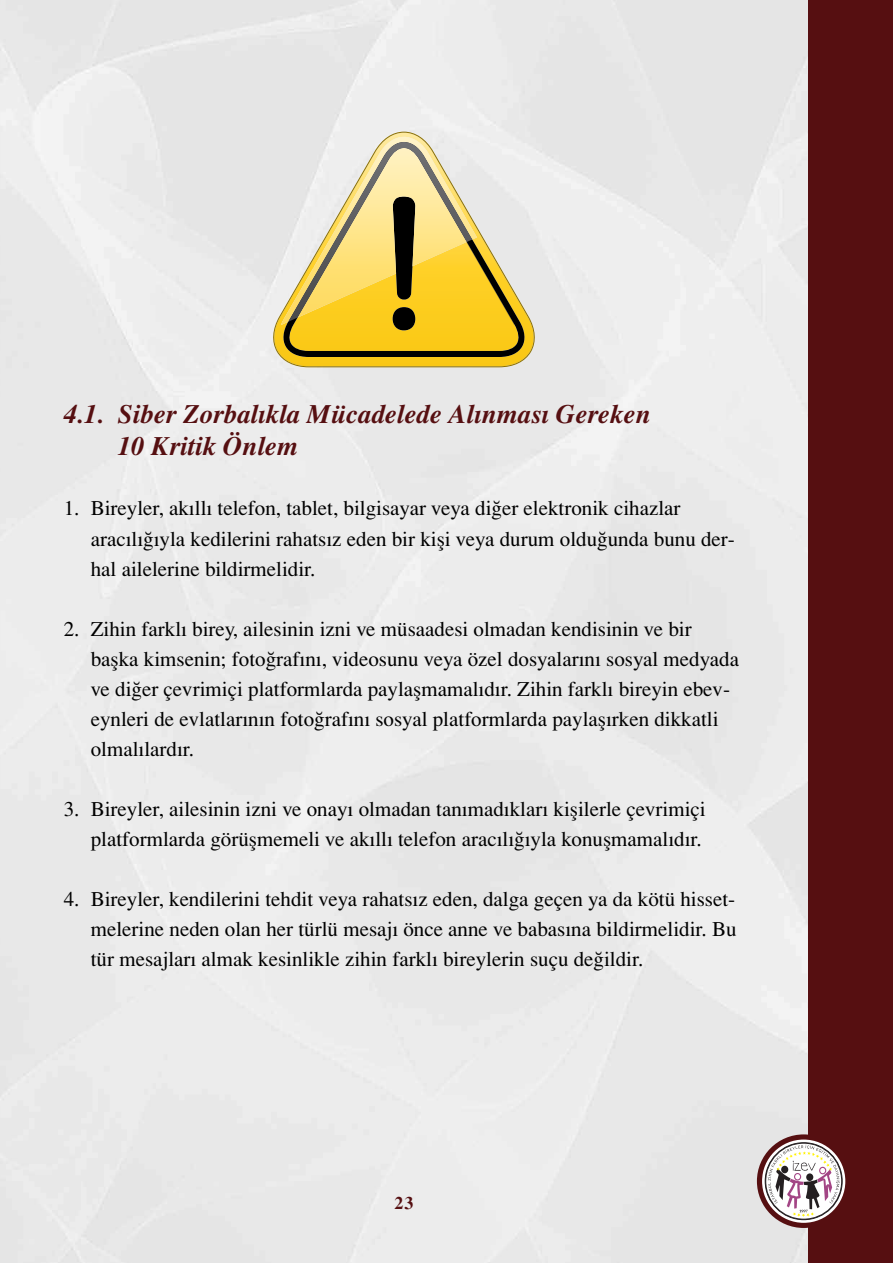
<style>
.page{position:relative;width:893px;height:1263px;background:#fff}
.page>*{position:absolute;margin:0;border:0;box-sizing:border-box;transform-origin:0 0}
.t1{font:27px/32.4px "Times Bold Italic Tr";color:#560f11}
.t2{font:21px/30px "Times Normal Tr";color:#000}
.t3{font:18px "Times Bold Tr";color:#560f11}
</style>
<div class="page">
<div style="left:808px;top:0;width:85px;height:1263px;background:#560f11"></div>
<div style="left:757px;top:1134px;width:93px;height:94px;background:#560f11;border-radius:50%"></div>
<svg style="left:762px;top:1139px;width:83px;height:84px"></svg>
<svg style="left:767px;top:1145px;width:72px;height:72px;background:#c8bbbd"></svg>
<svg style="left:271px;top:132px;width:266px;height:235px;background:#ebda9d"></svg>
<svg style="left:277px;top:142px;width:254px;height:215px;background:#d4bf72"></svg>
<img style="left:281px;top:137px;width:196px;height:188px">
<svg style="left:288px;top:142px;width:184px;height:188px;background:#dfca80"></svg>
<p class="t1" style="left:118px;top:398px;width:534px;text-indent:-54px">4.1. Siber Zorbalıkla Mücadelede Alınması Gereken<br>10 Kritik Önlem</p>
<p class="t2" style="left:91px;top:493px;width:646px;text-indent:-27px">1. Bireyler, akıllı telefon, tablet, bilgisayar veya diğer elektronik cihazlar aracılığıyla kedilerini rahatsız eden bir kişi veya durum olduğunda bunu der&shy;hal ailelerine bildirmelidir.</p>
<p class="t2" style="left:91px;top:613px;width:650px;text-indent:-27px">2. Zihin farklı birey, ailesinin izni ve müsaadesi olmadan kendisinin ve bir başka kimsenin; fotoğrafını, videosunu veya özel dosyalarını sosyal medyada ve diğer çevrimiçi platformlarda paylaşmamalıdır. Zihin farklı bireyin ebev&shy;eynleri de evlatlarının fotoğrafını sosyal platformlarda paylaşırken dikkatli olmalılardır.</p>
<p class="t2" style="left:64px;top:793px;width:643px;text-align:right">3. Bireyler, ailesinin izni ve onayı olmadan tanımadıkları kişilerle çevrimiçi platformlarda görüşmemeli ve akıllı telefon aracılığıyla konuşmamalıdır.</p>
<p class="t2" style="left:91px;top:883px;width:647px;text-align:justify;text-indent:-27px">4. Bireyler, kendilerini tehdit veya rahatsız eden, dalga geçen ya da kötü hisset&shy;melerine neden olan her türlü mesajı önce anne ve babasına bildirmelidir. Bu tür mesajları almak kesinlikle zihin farklı bireylerin suçu değildir.</p>
<p class="t3" style="left:394px;top:1192px;width:21px">23</p>
</div>
